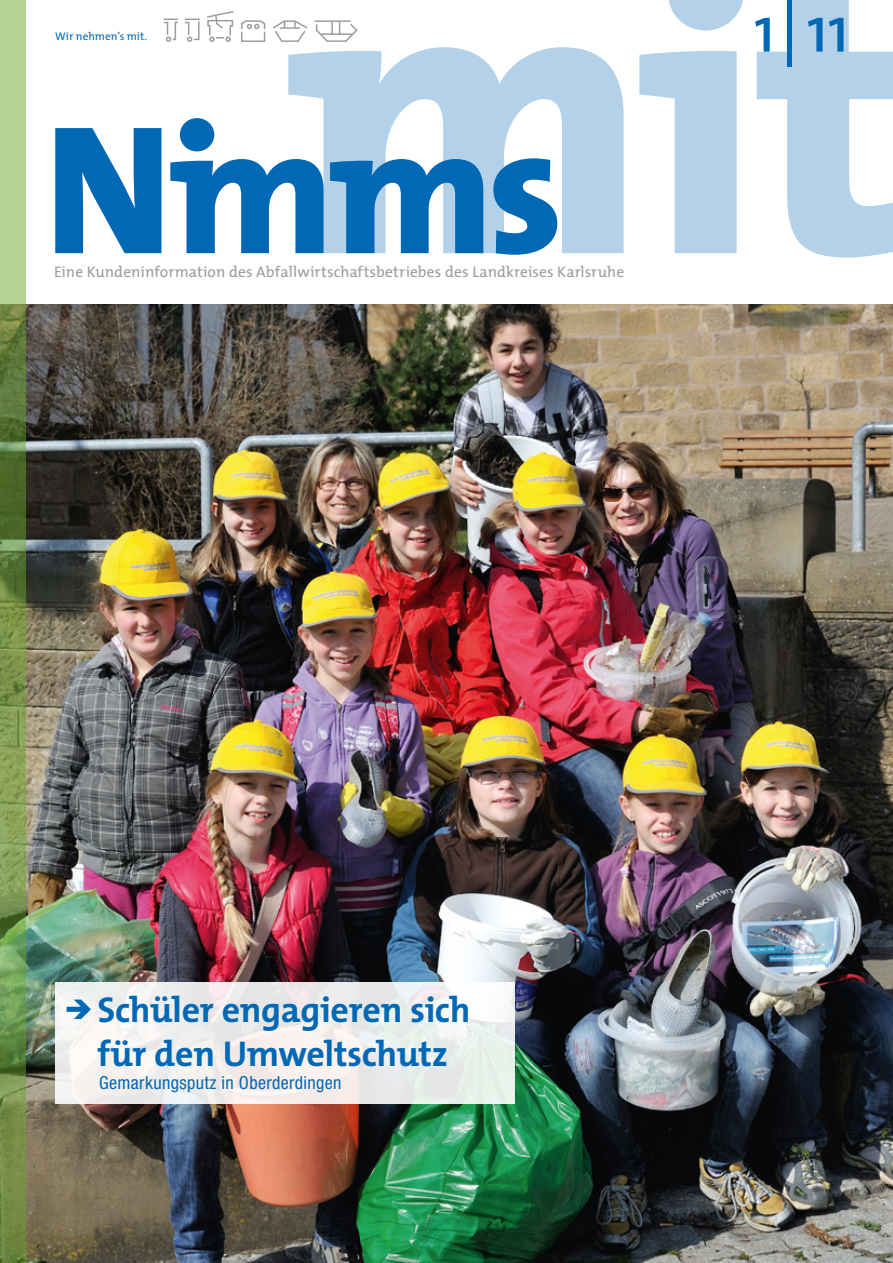
<style>
.page{position:relative;width:893px;height:1263px;background:#fff}
.page>*{position:absolute;margin:0;border:0;box-sizing:border-box;transform-origin:0 0}
.t1{font:65.7px "The Mix";color:#0068b4}
.t2{font:700 36px/43.2px "The Mix";letter-spacing:-.01em;color:#0068b4;text-align:center}
.t3{font:condensed 18px "Helvetica Neue";letter-spacing:.02em;color:#0068b4}
.t4{font:15.45px "The Mix";letter-spacing:.005em;color:#9c9c9c}
.t5{font:11.1px "The Mix";letter-spacing:.01em;color:#0068b4}
</style>
<div class="page">
<img style="left:26px;top:304px;width:867px;height:959px">
<svg style="left:0;top:0;width:26px;height:1263px"></svg>
<svg style="left:315px;top:22px;width:43px;height:20px"></svg>
<hr style="left:315px;top:20px;width:36px;height:2px;background:#9c9c9c">
<svg style="left:163px;top:11px;width:145px;height:31px"></svg>
<svg style="left:493px;top:253px;width:37px;height:2px"></svg>
<div style="left:180px;top:118px;width:34px;height:33px;background:#0068b4;border-radius:50%"></div>
<svg style="left:55px;top:128px;width:106px;height:125px"></svg>
<svg style="left:170px;top:159px;width:118px;height:94px"></svg>
<svg style="left:288px;top:47px;width:336px;height:206px;fill:#b3d1e8"></svg>
<svg style="left:668px;top:0;width:75px;height:31px"></svg>
<svg style="left:639px;top:51px;width:98px;height:202px"></svg>
<svg style="left:757px;top:0;width:136px;height:258px"></svg>
<hr style="left:787px;top:0;width:4px;height:66px;background:#0068b4">
<div style="left:55px;top:982px;width:459px;height:122px;background:linear-gradient(to bottom,#f0f0f0,#f1eeeb)"></div>
<p class="t5" style="left:55px;top:27px;width:93px">Wir nehmen’s mit.</p>
<p class="t4" style="left:54px;top:259px;width:572px">Eine Kundeninformation des Abfallwirtschaftsbetriebes des Landkreises Karlsruhe</p>
<h1 class="t1" style="left:753px;top:-25px;width:98px">1 11</h1>
<h2 class="t2" style="left:64px;top:987px;width:408px">➔ Schüler engagieren sich für den Umweltschutz</h2>
<p class="t3" style="left:99px;top:1072px;width:244px">Gemarkungsputz in Oberderdingen</p>
</div>
